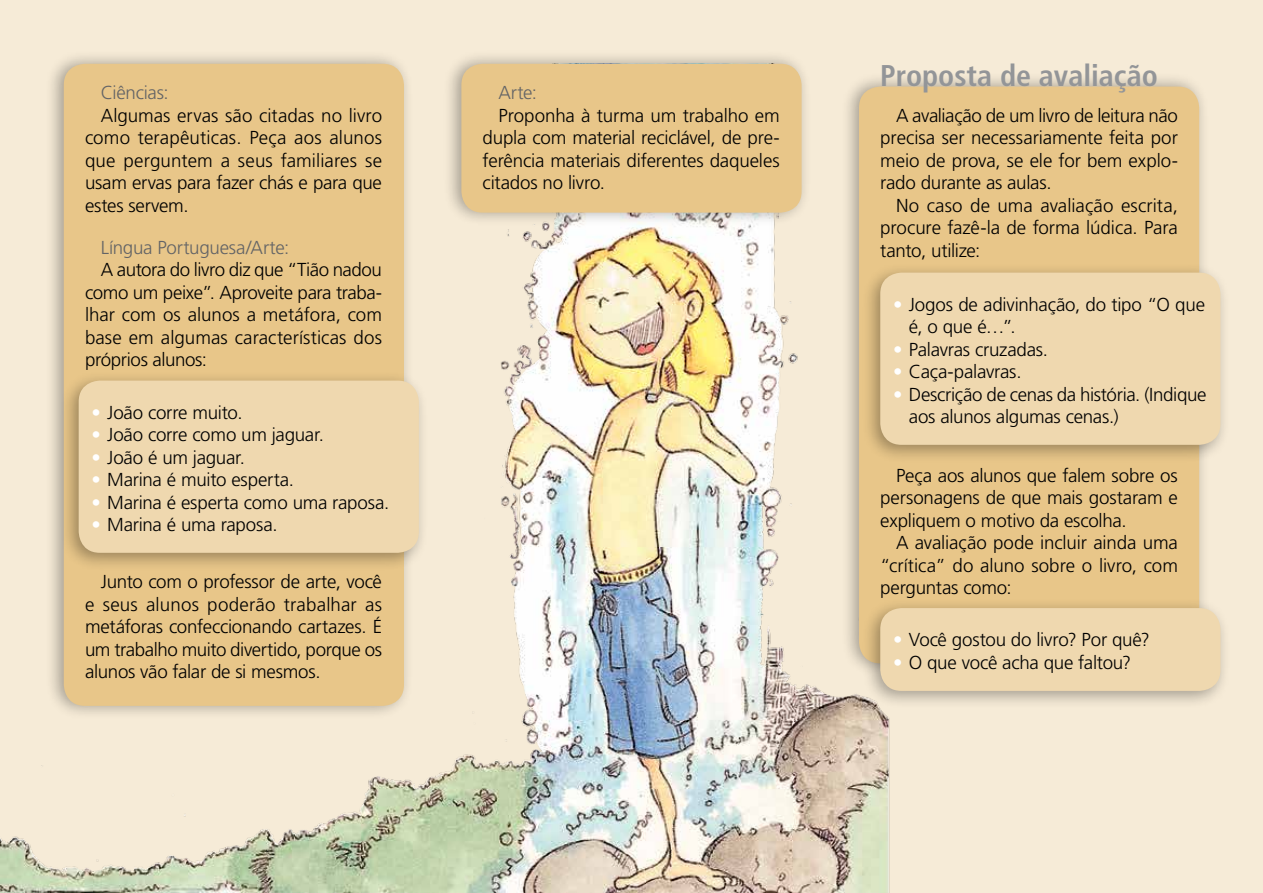
<style>
.page{position:relative;width:1263px;height:893px;background:#f6ebd7}
.page>*{position:absolute;margin:0;border:0;box-sizing:border-box;transform-origin:0 0}
.t1{font:700 condensed 30px "Frutiger LT Std";color:#939598}
.t2{font:300 18.75px/22.5px "Frutiger LT Std";letter-spacing:-.01em;color:#000;text-align:justify}
.t3{font:300 18.75px "Frutiger LT Std";letter-spacing:-.015em;color:#636466}
.s1{color:#fff}
</style>
<div class="page">
<img style="left:0;top:227px;width:890px;height:666px">
<div style="left:443px;top:49px;width:369px;height:178px;background:#000;opacity:.33"></div>
<div style="left:461px;top:64px;width:340px;height:149px;background:#e8c689;border-radius:21px"></div>
<div style="left:840px;top:72px;width:369px;height:606px;background:#000;opacity:.33"></div>
<div style="left:859px;top:87px;width:340px;height:576px;background:#e8c689;border-radius:21px"></div>
<div style="left:45px;top:49px;width:369px;height:671px;background:#000;opacity:.33"></div>
<div style="left:64px;top:64px;width:340px;height:642px;background:#e8c689;border-radius:21px"></div>
<div style="left:60px;top:370px;width:369px;height:201px;background:#000;opacity:.33"></div>
<div style="left:79px;top:381px;width:340px;height:172px;background:#efd8af;border-radius:21px"></div>
<div style="left:862px;top:263px;width:368px;height:200px;background:#000;opacity:.33"></div>
<div style="left:880px;top:273px;width:340px;height:172px;background:#efd8af;border-radius:21px"></div>
<div style="left:862px;top:598px;width:368px;height:111px;background:#000;opacity:.33"></div>
<div style="left:880px;top:608px;width:340px;height:83px;background:#efd8af;border-radius:21px"></div>
<p class="t3" style="left:101px;top:82px;width:69px">Ciências:</p>
<p class="t2" style="left:85px;top:104px;width:299px;text-indent:16px">Algumas ervas são citadas no livro como terapêuticas. Peça aos alunos que perguntem a seus familiares se usam ervas para fazer chás e para que estes servem.</p>
<p class="t3" style="left:101px;top:237px;width:190px">Língua Portuguesa/Arte:</p>
<p class="t2" style="left:85px;top:259px;width:299px;text-indent:16px">A autora do livro diz que “Tião nadou como um peixe”. Aproveite para traba&shy;lhar com os alunos a metáfora, com base em algumas características dos próprios alunos:</p>
<p class="t2" style="left:91px;top:401px;width:153px"><span class="s1">•</span> João corre muito.</p>
<p class="t2" style="left:91px;top:424px;width:234px"><span class="s1">•</span> João corre como um jaguar.</p>
<p class="t2" style="left:91px;top:446px;width:155px"><span class="s1">•</span> João é um jaguar.</p>
<p class="t2" style="left:91px;top:469px;width:204px"><span class="s1">•</span> Marina é muito esperta.</p>
<p class="t2" style="left:91px;top:491px;width:299px"><span class="s1">•</span> Marina é esperta como uma raposa.</p>
<p class="t2" style="left:91px;top:514px;width:188px"><span class="s1">•</span> Marina é uma raposa.</p>
<p class="t2" style="left:85px;top:571px;width:299px;text-indent:16px">Junto com o professor de arte, você e seus alunos poderão trabalhar as metáforas confeccionando cartazes. É um trabalho muito divertido, porque os alunos vão falar de si mesmos.</p>
<h1 class="t1" style="left:880px;top:58px;width:279px">Proposta de avaliação</h1>
<p class="t3" style="left:498px;top:82px;width:40px">Arte:</p>
<p class="t2" style="left:483px;top:104px;width:299px;text-indent:16px">Proponha à turma um trabalho em dupla com material reciclável, de pre&shy;ferência materiais diferentes daqueles citados no livro.</p>
<p class="t2" style="left:880px;top:104px;width:299px;text-indent:16px">A avaliação de um livro de leitura não precisa ser necessariamente feita por meio de prova, se ele for bem explo&shy;rado durante as aulas.</p>
<p class="t2" style="left:880px;top:194px;width:299px;text-indent:16px">No caso de uma avaliação escrita, procure fazê-‑la de forma lúdica. Para tanto, utilize:</p>
<p class="t2" style="left:909px;top:293px;width:298px;text-indent:-16px"><span class="s1">•</span> Jogos de adivinhação, do tipo “O que é, o que é…”.</p>
<p class="t2" style="left:893px;top:338px;width:157px"><span class="s1">•</span> Palavras cruzadas.</p>
<p class="t2" style="left:893px;top:361px;width:130px"><span class="s1">•</span> Caça-‑ palavras.</p>
<p class="t2" style="left:909px;top:383px;width:299px;text-indent:-16px"><span class="s1">•</span> Descrição de cenas da história. (Indique aos alunos algumas cenas.)</p>
<p class="t2" style="left:880px;top:464px;width:299px;text-indent:16px">Peça aos alunos que falem sobre os personagens de que mais gostaram e expliquem o motivo da escolha.</p>
<p class="t2" style="left:880px;top:532px;width:299px;text-indent:16px">A avaliação pode incluir ainda uma “crítica” do aluno sobre o livro, com perguntas como:</p>
<p class="t2" style="left:893px;top:629px;width:258px"><span class="s1">•</span> Você gostou do livro? Por quê?</p>
<p class="t2" style="left:893px;top:651px;width:240px"><span class="s1">•</span> O que você acha que faltou?</p>
</div>
